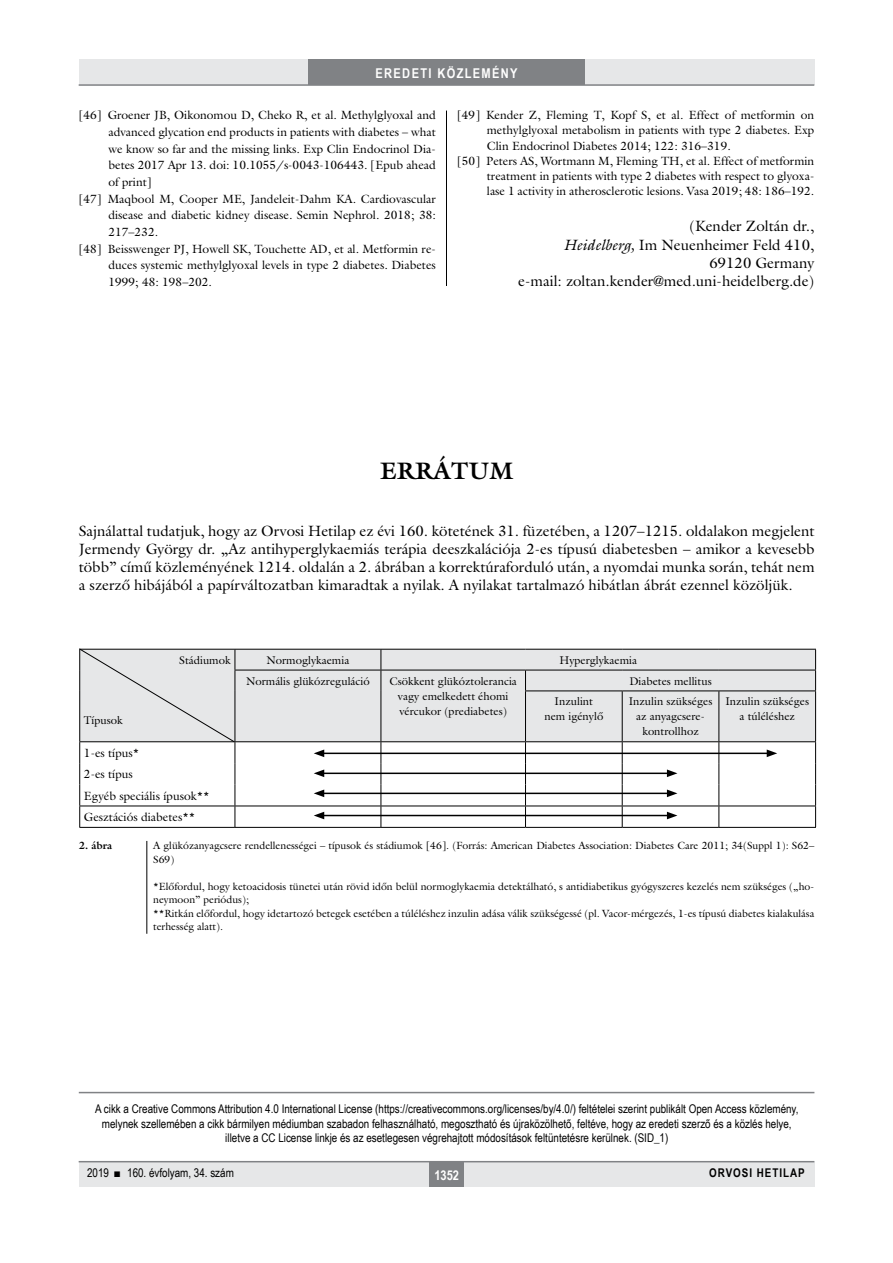
<style>
.page{position:relative;width:893px;height:1263px;background:#fff}
.page>*{position:absolute;margin:0;border:0;box-sizing:border-box;transform-origin:0 0}
.alcim_kozep_16pt{font:700 24px "Galliard Reg";color:#000}
.Body_tompa{font:15px/18px "Galliard Reg";color:#000;text-align:justify}
.irodalom_szerzo{font:15px/18.1px "Galliard Reg";color:#000;text-align:right}
.t1{font:700 13.5px "Arial Narrow";letter-spacing:.1em;color:#fff}
.tabla{font:12px/16.6px "Galliard Reg";color:#000;text-align:justify}
.roviditesek_cim{font:12px/14.4px "Arial Narrow";color:#000;text-align:center}
.t2{font:700 12px "Arial Narrow";letter-spacing:.08em;color:#000}
.tablafej{font:11.25px/15px "Galliard Reg";color:#000;text-align:center}
.kepalairas2{font:10.5px/13.5px "Galliard Reg";color:#000}
.kepalairas1{font:700 10.5px "Galliard Reg";color:#000}
.s1{font-style:italic}
</style>
<div class="page">
<div style="left:79px;top:1161px;width:735px;height:25px;background:#e6e7e8"></div>
<hr style="left:79px;top:1161px;width:735px;height:1px;background:#808285">
<div style="left:430px;top:1161px;width:34px;height:25px;background:#808285"></div>
<div style="left:79px;top:60px;width:735px;height:25px;background:#e6e7e8"></div>
<div style="left:308px;top:60px;width:277px;height:25px;background:#808285"></div>
<hr style="left:79px;top:84px;width:735px;height:2px;background:#808285">
<hr style="left:446px;top:111px;width:1px;height:1026px;background:#000">
<div style="left:79px;top:286px;width:735px;height:851px;background:#fff"></div>
<hr style="left:79px;top:1092px;width:735px;height:1px;background:#808285">
<div style="left:236px;top:650px;width:579px;height:91px;background:#e6e7e8"></div>
<hr style="left:525px;top:670px;width:97px;height:1px;background:#000">
<hr style="left:622px;top:670px;width:97px;height:1px;background:#000">
<hr style="left:719px;top:670px;width:97px;height:1px;background:#000">
<hr style="left:525px;top:690px;width:97px;height:1px;background:#000">
<hr style="left:622px;top:690px;width:97px;height:1px;background:#000">
<hr style="left:622px;top:691px;width:1px;height:50px;background:#000">
<hr style="left:719px;top:690px;width:97px;height:1px;background:#000">
<hr style="left:718px;top:691px;width:1px;height:50px;background:#000">
<hr style="left:235px;top:806px;width:146px;height:1px;background:#000">
<hr style="left:381px;top:806px;width:144px;height:1px;background:#000">
<svg style="left:381px;top:742px;width:1px;height:85px"></svg>
<hr style="left:525px;top:806px;width:97px;height:1px;background:#000">
<svg style="left:525px;top:742px;width:1px;height:85px"></svg>
<hr style="left:622px;top:806px;width:97px;height:1px;background:#000">
<svg style="left:622px;top:742px;width:1px;height:85px"></svg>
<hr style="left:719px;top:806px;width:97px;height:1px;background:#000">
<svg style="left:718px;top:742px;width:1px;height:85px"></svg>
<hr style="left:79px;top:827px;width:156px;height:1px;background:#000">
<hr style="left:235px;top:827px;width:146px;height:1px;background:#000">
<hr style="left:381px;top:827px;width:144px;height:1px;background:#000">
<hr style="left:525px;top:827px;width:97px;height:1px;background:#000">
<hr style="left:622px;top:827px;width:97px;height:1px;background:#000">
<hr style="left:719px;top:827px;width:97px;height:1px;background:#000">
<hr style="left:381px;top:670px;width:144px;height:1px;background:#000">
<svg style="left:525px;top:670px;width:1px;height:20px"></svg>
<hr style="left:525px;top:691px;width:1px;height:50px;background:#000">
<hr style="left:235px;top:670px;width:146px;height:1px;background:#000">
<svg style="left:381px;top:650px;width:1px;height:41px"></svg>
<hr style="left:381px;top:691px;width:1px;height:50px;background:#000">
<hr style="left:235px;top:649px;width:146px;height:1px;background:#000">
<hr style="left:381px;top:649px;width:144px;height:1px;background:#000">
<hr style="left:525px;top:649px;width:97px;height:1px;background:#000">
<hr style="left:622px;top:649px;width:97px;height:1px;background:#000">
<hr style="left:719px;top:649px;width:97px;height:1px;background:#000">
<svg style="left:815px;top:649px;width:1px;height:41px"></svg>
<hr style="left:815px;top:691px;width:1px;height:50px;background:#000">
<hr style="left:235px;top:741px;width:146px;height:1px;background:#000">
<hr style="left:381px;top:741px;width:144px;height:1px;background:#000">
<hr style="left:525px;top:741px;width:97px;height:1px;background:#000">
<hr style="left:622px;top:741px;width:97px;height:1px;background:#000">
<hr style="left:719px;top:741px;width:97px;height:1px;background:#000">
<svg style="left:815px;top:742px;width:1px;height:85px"></svg>
<hr style="left:322px;top:752px;width:447px;height:2px;background:#000">
<svg style="left:314px;top:749px;width:10px;height:8px"></svg>
<svg style="left:767px;top:749px;width:10px;height:8px"></svg>
<hr style="left:322px;top:772px;width:347px;height:2px;background:#000">
<svg style="left:314px;top:769px;width:10px;height:8px"></svg>
<svg style="left:667px;top:769px;width:10px;height:8px"></svg>
<hr style="left:322px;top:793px;width:347px;height:1px;background:#000">
<svg style="left:314px;top:789px;width:10px;height:8px"></svg>
<svg style="left:667px;top:789px;width:10px;height:8px"></svg>
<hr style="left:322px;top:815px;width:347px;height:1px;background:#000">
<svg style="left:314px;top:812px;width:10px;height:7px"></svg>
<svg style="left:667px;top:812px;width:10px;height:7px"></svg>
<svg style="left:79px;top:648px;width:157px;height:179px"></svg>
<hr style="left:146px;top:841px;width:1px;height:93px;background:#000">
<p class="t1" style="left:375px;top:63px;width:144px">EREDETI KÖZLEMÉNY</p>
<p class="tabla" style="left:108px;top:107px;width:329px;text-indent:-30px">[46] Groener JB, Oikonomou D, Cheko R, et al. Methylglyoxal and advanced glycation end products in patients with diabetes – what we know so far and the missing links<span class="s1">.</span> Exp Clin Endocrinol Dia&shy;betes 2017 Apr 13. doi: 10.1055/s-0043-106443. [Epub ahead of print]</p>
<p class="tabla" style="left:108px;top:190px;width:329px;text-indent:-30px">[47] Maqbool M, Cooper ME, Jandeleit-Dahm KA. Cardiovascular disease and diabetic kidney disease<span class="s1">.</span> Semin Nephrol. 2018; 38:<br>217–232.</p>
<p class="tabla" style="left:108px;top:240px;width:329px;text-indent:-30px">[48] Beisswenger PJ, Howell SK, Touchette AD, et al. Metformin re&shy;duces systemic methylglyoxal levels in type 2 diabetes<span class="s1">.</span> Diabetes 1999; 48: 198–202.</p>
<p class="tabla" style="left:487px;top:107px;width:329px;line-height:15.1px;text-indent:-30px">[49] Kender Z, Fleming T, Kopf S, et al. Effect of metformin on methylglyoxal metabolism in patients with type 2 diabetes<span class="s1">.</span> Exp Clin Endocrinol Diabetes 2014; 122: 316–319.</p>
<p class="tabla" style="left:487px;top:153px;width:329px;line-height:15.1px;text-indent:-30px">[50] Peters AS, Wortmann M, Fleming TH, et al. Effect of metformin treatment in patients with type 2 diabetes with respect to glyoxa&shy;lase 1 activity in atherosclerotic lesions<span class="s1">.</span> Vasa 2019; 48: 186–192.</p>
<p class="irodalom_szerzo" style="left:689px;top:217px;width:126px">(Kender Zoltán dr.,</p>
<p class="irodalom_szerzo" style="left:563px;top:235px;width:252px"><span class="s1">Heidelberg,</span> Im Neuenheimer Feld 410,<br>69120 Germany</p>
<p class="irodalom_szerzo" style="left:518px;top:272px;width:297px">e-mail: zoltan.kender@med.uni-heidelberg.de)</p>
<p class="alcim_kozep_16pt" style="left:380px;top:455px;width:135px">ERRÁTUM</p>
<p class="Body_tompa" style="left:79px;top:521px;width:737px">Sajnálattal tudatjuk, hogy az Orvosi Hetilap ez évi 160. kötetének 31. füzetében, a 1207–1215. oldalakon megjelent Jermendy György dr. „Az antihyperglykaemiás terápia deeszkalációja 2-es típusú diabetesben – amikor a kevesebb több” című közleményének 1214. oldalán a 2. ábrában a korrektúraforduló után, a nyomdai munka során, tehát nem a szerző hibájából a papírváltozatban kimaradtak a nyilak. A nyilakat tartalmazó hibátlan ábrát ezennel közöljük.</p>
<p class="tablafej" style="left:84px;top:712px;width:40px">Típusok</p>
<p class="tablafej" style="left:179px;top:652px;width:53px">Stádiumok</p>
<p class="tablafej" style="left:267px;top:652px;width:84px">Normoglykaemia</p>
<p class="tablafej" style="left:559px;top:652px;width:79px">Hyperglykaemia</p>
<p class="tablafej" style="left:246px;top:673px;width:125px">Normális glükózreguláció</p>
<p class="tablafej" style="left:390px;top:673px;width:129px">Csökkent glükóztolerancia vagy emelkedett éhomi vércukor (prediabetes)</p>
<p class="tablafej" style="left:629px;top:673px;width:84px">Diabetes mellitus</p>
<p class="tablafej" style="left:544px;top:694px;width:60px">Inzulint nem igénylő</p>
<p class="tablafej" style="left:629px;top:694px;width:85px">Inzulin szükséges az anyagcsere&shy;kontrollhoz</p>
<p class="tablafej" style="left:725px;top:694px;width:85px">Inzulin szükséges a túléléshez</p>
<p class="tabla" style="left:84px;top:744px;width:57px">1-es típus*</p>
<p class="tabla" style="left:84px;top:766px;width:50px">2-es típus</p>
<p class="tabla" style="left:84px;top:787px;width:127px">Egyéb speciális ípusok**</p>
<p class="tabla" style="left:84px;top:808px;width:113px">Gesztációs diabetes**</p>
<p class="kepalairas1" style="left:79px;top:839px;width:35px">2. ábra</p>
<p class="kepalairas2" style="left:153px;top:839px;width:663px">A glükózanyagcsere rendellenességei – típusok és stádiumok [46]. (Forrás: American Diabetes Association: Diabetes Care 2011; 34(Suppl 1): S62–<br>S69)</p>
<p class="kepalairas2" style="left:153px;top:879px;width:663px">*Előfordul, hogy ketoacidosis tünetei után rövid időn belül normoglykaemia detektálható, s antidiabetikus gyógyszeres kezelés nem szükséges („ho&shy;neymoon” periódus);</p>
<p class="kepalairas2" style="left:153px;top:906px;width:663px">**Ritkán előfordul, hogy idetartozó betegek esetében a túléléshez inzulin adása válik szükségessé (pl. Vacor-mérgezés, 1-es típusú diabetes kialakulása terhesség alatt).</p>
<p class="roviditesek_cim" style="left:95px;top:1101px;width:705px">A cikk a Creative Commons Attribution 4.0 International License (https://creativecommons.org/licenses/by/4.0/) feltételei szerint publikált Open Access közlemény, melynek szellemében a cikk bármilyen médiumban szabadon felhasználható, megosztható és újraközölhető, feltéve, hogy az eredeti szerző és a közlés helye, illetve a CC License linkje és az esetlegesen végrehajtott módosítások feltüntetésre kerülnek. (SID_1)</p>
<p class="roviditesek_cim" style="left:87px;top:1165px;width:148px">2019 ■ 160. évfolyam, 34. szám</p>
<p class="t1" style="left:434px;top:1165px;width:26px">1352</p>
<p class="t2" style="left:709px;top:1164px;width:97px">ORVOSI HETILAP</p>
</div>
